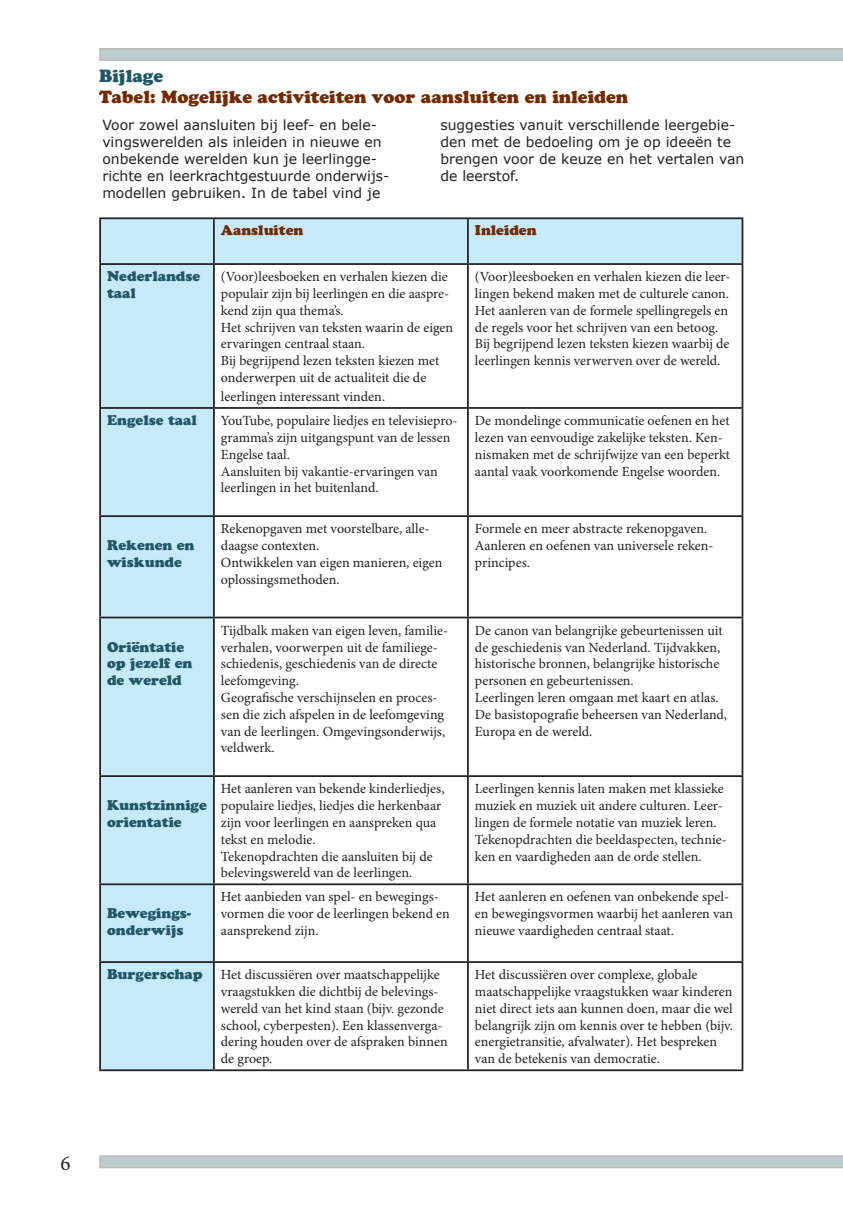
<style>
.page{position:relative;width:843px;height:1211px;background:#fff}
.page>*{position:absolute;margin:0;border:0;box-sizing:border-box;transform-origin:0 0}
.t1{font:21px "Minion Pro";color:#231f20}
.t2{font:17.5px "Cooper Black Std";color:#752900}
.t3{font:17.5px "Cooper Black Std";color:#215868}
.subparagraaf{font:14px/16.8px "Minion Pro";color:#231f20}
.t4{font:14px/16.8px "Verdana";color:#231f20}
.t5{font:14px/16.8px "Cooper Black Std";color:#215868}
.t6{font:14px "Cooper Black Std";color:#752900}
.s1{font-size:15.75px;color:#215868}
</style>
<div class="page">
<svg style="left:99px;top:48px;width:744px;height:13px;background:#bcc8cb"></svg>
<svg style="left:99px;top:1155px;width:744px;height:13px;background:#bdcacc"></svg>
<div style="left:101px;top:219px;width:641px;height:44px;background:#c6eafa"></div>
<div style="left:101px;top:265px;width:112px;height:804px;background:#c6eafa"></div>
<hr style="left:99px;top:217px;width:115px;height:2px;background:#231f20">
<hr style="left:99px;top:219px;width:2px;height:44px;background:#231f20">
<hr style="left:214px;top:217px;width:254px;height:2px;background:#231f20">
<hr style="left:213px;top:219px;width:2px;height:44px;background:#231f20">
<hr style="left:468px;top:217px;width:275px;height:2px;background:#231f20">
<hr style="left:467px;top:219px;width:2px;height:44px;background:#231f20">
<hr style="left:742px;top:219px;width:1px;height:44px;background:#231f20">
<hr style="left:99px;top:263px;width:115px;height:2px;background:#231f20">
<hr style="left:99px;top:265px;width:2px;height:142px;background:#231f20">
<hr style="left:214px;top:263px;width:254px;height:2px;background:#231f20">
<hr style="left:213px;top:265px;width:2px;height:142px;background:#231f20">
<hr style="left:468px;top:263px;width:275px;height:2px;background:#231f20">
<hr style="left:467px;top:265px;width:2px;height:142px;background:#231f20">
<hr style="left:742px;top:265px;width:1px;height:142px;background:#231f20">
<hr style="left:99px;top:407px;width:115px;height:2px;background:#231f20">
<hr style="left:99px;top:409px;width:2px;height:106px;background:#231f20">
<hr style="left:214px;top:407px;width:254px;height:2px;background:#231f20">
<hr style="left:213px;top:409px;width:2px;height:106px;background:#231f20">
<hr style="left:468px;top:407px;width:275px;height:2px;background:#231f20">
<hr style="left:467px;top:409px;width:2px;height:106px;background:#231f20">
<hr style="left:742px;top:409px;width:1px;height:106px;background:#231f20">
<hr style="left:99px;top:515px;width:115px;height:2px;background:#231f20">
<hr style="left:99px;top:517px;width:2px;height:100px;background:#231f20">
<hr style="left:214px;top:515px;width:254px;height:2px;background:#231f20">
<hr style="left:213px;top:517px;width:2px;height:100px;background:#231f20">
<hr style="left:468px;top:515px;width:275px;height:2px;background:#231f20">
<hr style="left:467px;top:517px;width:2px;height:100px;background:#231f20">
<hr style="left:742px;top:517px;width:1px;height:100px;background:#231f20">
<hr style="left:99px;top:617px;width:115px;height:1px;background:#231f20">
<hr style="left:99px;top:618px;width:2px;height:157px;background:#231f20">
<hr style="left:214px;top:617px;width:254px;height:1px;background:#231f20">
<hr style="left:213px;top:618px;width:2px;height:157px;background:#231f20">
<hr style="left:468px;top:617px;width:275px;height:1px;background:#231f20">
<hr style="left:467px;top:618px;width:2px;height:157px;background:#231f20">
<hr style="left:742px;top:618px;width:1px;height:157px;background:#231f20">
<hr style="left:99px;top:775px;width:115px;height:2px;background:#231f20">
<hr style="left:99px;top:777px;width:2px;height:106px;background:#231f20">
<hr style="left:214px;top:775px;width:254px;height:2px;background:#231f20">
<hr style="left:213px;top:777px;width:2px;height:106px;background:#231f20">
<hr style="left:468px;top:775px;width:275px;height:2px;background:#231f20">
<hr style="left:467px;top:777px;width:2px;height:106px;background:#231f20">
<hr style="left:742px;top:777px;width:1px;height:106px;background:#231f20">
<hr style="left:99px;top:883px;width:115px;height:2px;background:#231f20">
<hr style="left:99px;top:885px;width:2px;height:76px;background:#231f20">
<hr style="left:214px;top:883px;width:254px;height:2px;background:#231f20">
<hr style="left:213px;top:885px;width:2px;height:76px;background:#231f20">
<hr style="left:468px;top:883px;width:275px;height:2px;background:#231f20">
<hr style="left:467px;top:885px;width:2px;height:76px;background:#231f20">
<hr style="left:742px;top:885px;width:1px;height:76px;background:#231f20">
<hr style="left:99px;top:961px;width:115px;height:2px;background:#231f20">
<hr style="left:99px;top:963px;width:2px;height:106px;background:#231f20">
<hr style="left:214px;top:961px;width:254px;height:2px;background:#231f20">
<hr style="left:213px;top:963px;width:2px;height:106px;background:#231f20">
<hr style="left:468px;top:961px;width:275px;height:2px;background:#231f20">
<hr style="left:467px;top:963px;width:2px;height:106px;background:#231f20">
<hr style="left:742px;top:963px;width:1px;height:106px;background:#231f20">
<hr style="left:99px;top:1069px;width:115px;height:2px;background:#231f20">
<hr style="left:214px;top:1069px;width:254px;height:2px;background:#231f20">
<hr style="left:468px;top:1069px;width:275px;height:2px;background:#231f20">
<p class="t3" style="left:99px;top:66px;width:66px">Bijlage</p>
<p class="t2" style="left:99px;top:87px;width:531px">Tabel: Mogelijke activiteiten voor aansluiten en inleiden</p>
<p class="t4" style="left:102px;top:117px;width:289px">Voor zowel aansluiten bij leef- en bele&shy;vingswerelden als inleiden in nieuwe en onbekende werelden kun je leerlingge&shy;richte en leerkrachtgestuurde onderwijs&shy;modellen gebruiken. In de tabel vind je</p>
<p class="t4" style="left:440px;top:117px;width:306px">suggesties vanuit verschillende leergebie&shy;den met de bedoeling om je op ideeën te brengen voor de keuze en het vertalen van de leerstof.</p>
<p class="t5" style="left:107px;top:268px;width:95px">Nederlandse</p>
<p class="t5" style="left:107px;top:284px;width:30px">taal</p>
<p class="t6" style="left:221px;top:222px;width:84px">Aansluiten</p>
<p class="t6" style="left:475px;top:222px;width:63px">Inleiden</p>
<p class="subparagraaf" style="left:221px;top:268px;width:230px;text-align:justify">(Voor)leesboeken en verhalen kiezen die populair zijn bij leerlingen en die aaspre&shy;kend zijn qua thema’s.</p>
<p class="subparagraaf" style="left:221px;top:319px;width:234px">Het schrijven van teksten waarin de eigen ervaringen centraal staan.</p>
<p class="subparagraaf" style="left:221px;top:352px;width:220px">Bij begrijpend lezen teksten kiezen met onderwerpen uit de actualiteit die de</p>
<p class="subparagraaf" style="left:221px;top:388px;width:166px">leerlingen interessant vinden<span class="s1">.</span></p>
<p class="subparagraaf" style="left:475px;top:268px;width:257px">(Voor)leesboeken en verhalen kiezen die leer&shy;lingen bekend maken met de culturele canon.</p>
<p class="subparagraaf" style="left:475px;top:302px;width:255px">Het aanleren van de formele spellingregels en de regels voor het schrijven van een betoog.</p>
<p class="subparagraaf" style="left:475px;top:336px;width:256px">Bij begrijpend lezen teksten kiezen waarbij de leerlingen kennis verwerven over de wereld.</p>
<p class="t5" style="left:107px;top:411px;width:91px">Engelse taal</p>
<p class="subparagraaf" style="left:221px;top:412px;width:238px">YouTube, populaire liedjes en televisiepro&shy;gramma’s zijn uitgangspunt van de lessen<br>Engelse taal.</p>
<p class="subparagraaf" style="left:221px;top:463px;width:218px">Aansluiten bij vakantie-ervaringen van leerlingen in het buitenland.</p>
<p class="t5" style="left:107px;top:536px;width:89px">Rekenen en wiskunde</p>
<p class="subparagraaf" style="left:221px;top:520px;width:210px">Rekenopgaven met voorstelbare, alle&shy;daagse contexten.</p>
<p class="subparagraaf" style="left:221px;top:554px;width:223px">Ontwikkelen van eigen manieren, eigen oplossingsmethoden.</p>
<p class="t5" style="left:107px;top:638px;width:87px">Oriëntatie op jezelf en de wereld</p>
<p class="t5" style="left:107px;top:797px;width:101px">Kunstzinnige orientatie</p>
<p class="subparagraaf" style="left:221px;top:622px;width:229px">Tijdbalk maken van eigen leven, familie&shy;verhalen, voorwerpen uit de familiege&shy;schiedenis, geschiedenis van de directe leefomgeving.</p>
<p class="subparagraaf" style="left:221px;top:689px;width:226px">Geografische verschijnselen en proces&shy;sen die zich afspelen in de leefomgeving van de leerlingen. Omgevingsonderwijs, veldwerk.</p>
<p class="subparagraaf" style="left:221px;top:780px;width:225px">Het aanleren van bekende kinderliedjes, populaire liedjes, liedjes die herkenbaar zijn voor leerlingen en aanspreken qua tekst en melodie.</p>
<p class="subparagraaf" style="left:221px;top:848px;width:213px">Tekenopdrachten die aansluiten bij de belevingswereld van de leerlingen.</p>
<p class="subparagraaf" style="left:475px;top:412px;width:257px">De mondelinge communicatie oefenen en het lezen van eenvoudige zakelijke teksten. Ken&shy;nismaken met de schrijfwijze van een beperkt aantal vaak voorkomende Engelse woorden.</p>
<p class="subparagraaf" style="left:475px;top:520px;width:234px">Formele en meer abstracte rekenopgaven.</p>
<p class="subparagraaf" style="left:475px;top:537px;width:240px">Aanleren en oefenen van universele reken&shy;principes.</p>
<p class="subparagraaf" style="left:475px;top:622px;width:249px">De canon van belangrijke gebeurtenissen uit de geschiedenis van Nederland. Tijdvakken, historische bronnen, belangrijke historische personen en gebeurtenissen.</p>
<p class="subparagraaf" style="left:475px;top:689px;width:254px">Leerlingen leren omgaan met kaart en atlas.<br>De basistopografie beheersen van Nederland,<br>Europa en de wereld.</p>
<p class="subparagraaf" style="left:475px;top:780px;width:250px;text-align:justify">Leerlingen kennis laten maken met klassieke muziek en muziek uit andere culturen. Leer&shy;lingen de formele notatie van muziek leren.</p>
<p class="subparagraaf" style="left:475px;top:831px;width:253px">Tekenopdrachten die beeldaspecten, technie&shy;ken en vaardigheden aan de orde stellen.</p>
<p class="t5" style="left:107px;top:904px;width:86px">Bewegings&shy;onderwijs</p>
<p class="subparagraaf" style="left:221px;top:889px;width:230px">Het aanbieden van spel- en bewegings&shy;vormen die voor de leerlingen bekend en aansprekend zijn.</p>
<p class="subparagraaf" style="left:475px;top:889px;width:260px">Het aanleren en oefenen van onbekende spel&shy;en bewegingsvormen waarbij het aanleren van nieuwe vaardigheden centraal staat.</p>
<p class="t5" style="left:107px;top:965px;width:97px">Burgerschap</p>
<p class="subparagraaf" style="left:221px;top:966px;width:228px">Het discussiëren over maatschappelijke vraagstukken die dichtbij de belevings&shy;wereld van het kind staan (bijv. gezonde school, cyberpesten). Een klassenverga&shy;dering houden over de afspraken binnen de groep.</p>
<p class="subparagraaf" style="left:475px;top:966px;width:260px">Het discussiëren over complexe, globale maatschappelijke vraagstukken waar kinderen niet direct iets aan kunnen doen, maar die wel belangrijk zijn om kennis over te hebben (bijv. energietransitie, afvalwater). Het bespreken van de betekenis van democratie.</p>
<h1 class="t1" style="left:61px;top:1149px;width:12px">6</h1>
</div>
